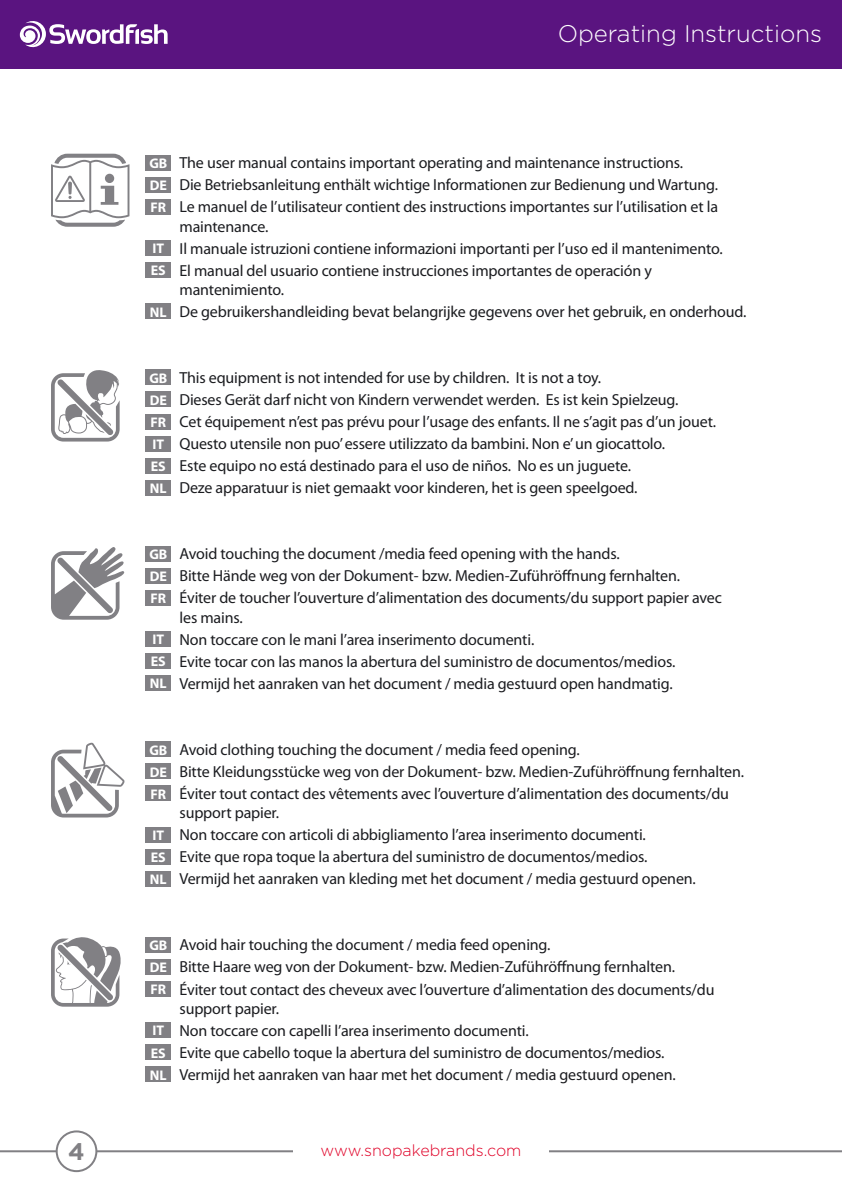
<style>
.page{position:relative;width:842px;height:1191px;background:#fff}
.page>*{position:absolute;margin:0;border:0;box-sizing:border-box;transform-origin:0 0}
.t1{font:300 24px "Gotham";color:#fff}
.t2{font:700 24px "Gotham";color:#818084}
.t3{font:16px/22px "Myriad Pro";letter-spacing:-.01em;color:#1b1c20}
.t4{font:300 16px "Gotham";color:#e00027}
.s1{font-weight:700;font-size:14px;color:#fff}
</style>
<div class="page">
<div style="left:0;top:0;width:842px;height:68px;background:#5a1480"></div>
<hr style="left:0;top:1150px;width:842px;height:2px;background:#818084">
<div style="left:293px;top:1142px;width:256px;height:28px;background:#fff"></div>
<svg style="left:20px;top:21px;width:148px;height:27px"></svg>
<div style="left:146px;top:155px;width:25px;height:15px;background:#818084"></div>
<div style="left:146px;top:177px;width:25px;height:15px;background:#818084"></div>
<div style="left:146px;top:199px;width:25px;height:15px;background:#818084"></div>
<div style="left:146px;top:240px;width:25px;height:15px;background:#818084"></div>
<div style="left:146px;top:262px;width:25px;height:15px;background:#818084"></div>
<div style="left:146px;top:304px;width:25px;height:15px;background:#818084"></div>
<div style="left:146px;top:370px;width:25px;height:15px;background:#818084"></div>
<div style="left:146px;top:392px;width:25px;height:15px;background:#818084"></div>
<div style="left:146px;top:414px;width:25px;height:15px;background:#818084"></div>
<div style="left:146px;top:436px;width:25px;height:15px;background:#818084"></div>
<div style="left:146px;top:458px;width:25px;height:15px;background:#818084"></div>
<div style="left:146px;top:480px;width:25px;height:15px;background:#818084"></div>
<div style="left:146px;top:546px;width:25px;height:15px;background:#818084"></div>
<div style="left:146px;top:568px;width:25px;height:15px;background:#818084"></div>
<div style="left:146px;top:590px;width:25px;height:15px;background:#818084"></div>
<div style="left:146px;top:631px;width:25px;height:15px;background:#818084"></div>
<div style="left:146px;top:653px;width:25px;height:15px;background:#818084"></div>
<div style="left:146px;top:675px;width:25px;height:15px;background:#818084"></div>
<div style="left:146px;top:742px;width:25px;height:15px;background:#818084"></div>
<div style="left:146px;top:764px;width:25px;height:15px;background:#818084"></div>
<div style="left:146px;top:786px;width:25px;height:15px;background:#818084"></div>
<div style="left:146px;top:827px;width:25px;height:15px;background:#818084"></div>
<div style="left:146px;top:849px;width:25px;height:15px;background:#818084"></div>
<div style="left:146px;top:871px;width:25px;height:15px;background:#818084"></div>
<div style="left:146px;top:937px;width:25px;height:15px;background:#818084"></div>
<div style="left:146px;top:959px;width:25px;height:15px;background:#818084"></div>
<div style="left:146px;top:981px;width:25px;height:15px;background:#818084"></div>
<div style="left:146px;top:1022px;width:25px;height:15px;background:#818084"></div>
<div style="left:146px;top:1044px;width:25px;height:15px;background:#818084"></div>
<div style="left:146px;top:1066px;width:25px;height:15px;background:#818084"></div>
<svg style="left:51px;top:937px;width:70px;height:69px"></svg>
<svg style="left:51px;top:370px;width:69px;height:71px"></svg>
<svg style="left:51px;top:547px;width:74px;height:72px"></svg>
<svg style="left:51px;top:742px;width:74px;height:75px"></svg>
<svg style="left:51px;top:154px;width:78px;height:73px"></svg>
<div style="left:57px;top:1131px;width:39px;height:40px;background:#fff;border-radius:50%"></div>
<div style="left:56px;top:1130px;width:41px;height:42px;border:2px solid #818084;border-radius:50%"></div>
<h1 class="t2" style="left:68px;top:1137px;width:18px">4</h1>
<h1 class="t1" style="left:558px;top:19px;width:266px">Operating Instructions</h1>
<p class="t3" style="left:149px;top:154px;width:570px"><span class="s1">GB</span> The user manual contains important operating and maintenance instructions.<br><span class="s1">DE</span> Die Betriebsanleitung enthält wichtige Informationen zur Bedienung und Wartung.<br><span class="s1">FR</span> Le manuel de l’utilisateur contient des instructions importantes sur l’utilisation et la</p>
<p class="t3" style="left:151px;top:217px;width:573px;text-indent:29px">maintenance.<br><span class="s1">IT</span> Il manuale istruzioni contiene informazioni importanti per l’uso ed il mantenimento.<br><span class="s1">ES</span> El manual del usuario contiene instrucciones importantes de operación y</p>
<p class="t3" style="left:150px;top:280px;width:598px;text-indent:30px">mantenimiento.<br><span class="s1">NL</span> De gebruikershandleiding bevat belangrijke gegevens over het gebruik, en onderhoud.</p>
<p class="t3" style="left:149px;top:368px;width:568px"><span class="s1">GB</span> This equipment is not intended for use by children. It is not a toy.<br><span class="s1">DE</span> Dieses Gerät darf nicht von Kindern verwendet werden. Es ist kein Spielzeug.<br><span class="s1">FR</span> Cet équipement n’est pas prévu pour l’usage des enfants. Il ne s’agit pas d’un jouet.<br><span class="s1">IT</span> Questo utensile non puo’ essere utilizzato da bambini. Non e’ un giocattolo.<br><span class="s1">ES</span> Este equipo no está destinado para el uso de niños. No es un juguete.<br><span class="s1">NL</span> Deze apparatuur is niet gemaakt voor kinderen, het is geen speelgoed.</p>
<p class="t3" style="left:149px;top:545px;width:574px"><span class="s1">GB</span> Avoid touching the document /media feed opening with the hands.<br><span class="s1">DE</span> Bitte Hände weg von der Dokument- bzw. Medien-Zuführöffnung fernhalten.<br><span class="s1">FR</span> Éviter de toucher l’ouverture d’alimentation des documents/du support papier avec</p>
<p class="t3" style="left:150px;top:608px;width:527px;text-indent:30px">les mains.<br><span class="s1">IT</span> Non toccare con le mani l’area inserimento documenti.<br><span class="s1">ES</span> Evite tocar con las manos la abertura del suministro de documentos/medios.<br><span class="s1">NL</span> Vermijd het aanraken van het document / media gestuurd open handmatig.</p>
<p class="t3" style="left:149px;top:740px;width:596px"><span class="s1">GB</span> Avoid clothing touching the document / media feed opening.<br><span class="s1">DE</span> Bitte Kleidungsstücke weg von der Dokument- bzw. Medien-Zuführöffnung fernhalten.<br><span class="s1">FR</span> Éviter tout contact des vêtements avec l’ouverture d’alimentation des documents/du</p>
<p class="t3" style="left:150px;top:803px;width:547px;text-indent:30px">support papier.<br><span class="s1">IT</span> Non toccare con articoli di abbigliamento l’area inserimento documenti.<br><span class="s1">ES</span> Evite que ropa toque la abertura del suministro de documentos/medios.<br><span class="s1">NL</span> Vermijd het aanraken van kleding met het document / media gestuurd openen.</p>
<p class="t3" style="left:149px;top:935px;width:567px"><span class="s1">GB</span> Avoid hair touching the document / media feed opening.<br><span class="s1">DE</span> Bitte Haare weg von der Dokument- bzw. Medien-Zuführöffnung fernhalten.<br><span class="s1">FR</span> Éviter tout contact des cheveux avec l’ouverture d’alimentation des documents/du</p>
<p class="t3" style="left:150px;top:999px;width:527px;text-indent:30px">support papier.<br><span class="s1">IT</span> Non toccare con capelli l’area inserimento documenti.<br><span class="s1">ES</span> Evite que cabello toque la abertura del suministro de documentos/medios.<br><span class="s1">NL</span> Vermijd het aanraken van haar met het document / media gestuurd openen.</p>
<p class="t4" style="left:320px;top:1140px;width:202px">www.snopakebrands.com</p>
</div>
